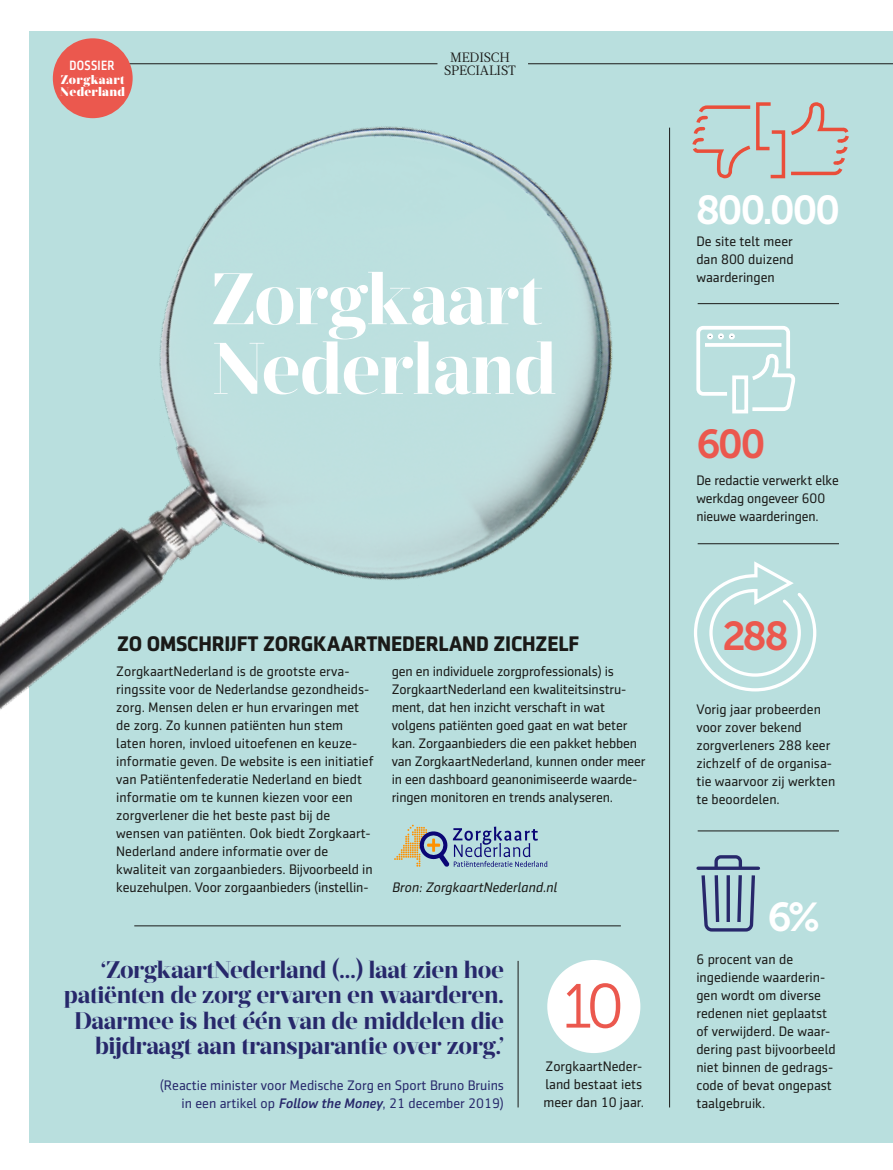
<style>
.page{position:relative;width:893px;height:1170px;background:#fff}
.page>*{position:absolute;margin:0;border:0;box-sizing:border-box;transform-origin:0 0}
.t1{font:700 72.6px/69.6px "Prumo Display";letter-spacing:-.01em;color:#fff}
.t2{font:62.1px "Museo Sans 300";color:#eb584e}
.t3{font:40.2px "Museo Sans 700";letter-spacing:-.065em;color:#fff}
.t4{font:40.2px "Museo Sans 700";letter-spacing:-.07em;color:#eb584e}
.t5{font:700 24px/25.5px "Prumo Display";letter-spacing:-.015em;color:#27286b;text-align:right}
.t6{font:700 21.3px "Sentico Sans DT";letter-spacing:-.01em;color:#1a1a18}
.t7{font:13.95px/18px "Sentico Sans DT";color:#1a1a18}
.t8{font:13.95px/18px "Sentico Sans DT";color:#27286b;text-align:right}
.t9{font:italic 13.95px "Sentico Sans DT";color:#1a1a18}
.t10{font:500 13.65px "Sentico Sans DT Cond";letter-spacing:.02em;color:#fff}
.t11{font:13.5px/13.5px "Acta";letter-spacing:-.01em;color:#1a1a18;text-align:center}
.t12{font:900 12.6px/12.3px "Prumo Display";letter-spacing:.025em;color:#fff}
.s1{font-weight:500;font-style:italic}
</style>
<div class="page">
<div style="left:30px;top:31px;width:863px;height:1111px;background:#b9dfde"></div>
<img style="left:0;top:31px;width:798px;height:1112px">
<hr style="left:101px;top:63px;width:336px;height:1px;background:#1a1a18">
<hr style="left:528px;top:63px;width:365px;height:1px;background:#1a1a18">
<hr style="left:134px;top:925px;width:487px;height:1px;background:#1a1a18">
<div style="left:547px;top:959px;width:93px;height:93px;background:#fff;border-radius:50%"></div>
<svg style="left:394px;top:824px;width:153px;height:42px"></svg>
<hr style="left:698px;top:866px;width:60px;height:3px;background:#27286b">
<svg style="left:700px;top:853px;width:57px;height:80px"></svg>
<svg style="left:692px;top:558px;width:125px;height:135px"></svg>
<hr style="left:669px;top:128px;width:1px;height:979px;background:#1a1a18">
<hr style="left:698px;top:830px;width:141px;height:1px;background:#1a1a18">
<hr style="left:698px;top:543px;width:141px;height:1px;background:#1a1a18">
<svg style="left:694px;top:324px;width:104px;height:114px"></svg>
<hr style="left:698px;top:303px;width:141px;height:1px;background:#1a1a18">
<hr style="left:518px;top:960px;width:1px;height:147px;background:#1a1a18">
<div style="left:53px;top:38px;width:80px;height:80px;background:#eb584e;border-radius:50%"></div>
<svg style="left:690px;top:100px;width:159px;height:96px"></svg>
<p class="t10" style="left:69px;top:58px;width:47px">DOSSIER</p>
<p class="t12" style="left:60px;top:74px;width:66px">Zorgkaart<br>Nederland</p>
<p class="t11" style="left:444px;top:51px;width:73px">MEDISCH<br>SPECIALIST</p>
<h1 class="t1" style="left:211px;top:267px;width:347px">Zorgkaart<br>Nederland</h1>
<h3 class="t6" style="left:117px;top:631px;width:463px">ZO OMSCHRIJFT ZORGKAARTNEDERLAND ZICHZELF</h3>
<p class="t7" style="left:116px;top:662px;width:259px">ZorgkaartNederland is de grootste erva&shy;ringssite voor de Nederlandse gezondheids&shy;zorg. Mensen delen er hun ervaringen met de zorg. Zo kunnen patiënten hun stem laten horen, invloed uitoefenen en keuze&shy;informatie geven. De website is een initiatief van Patiëntenfederatie Nederland en biedt informatie om te kunnen kiezen voor een zorgverlener die het beste past bij de wensen van patiënten. Ook biedt Zorgkaart-Nederland andere informatie over de kwaliteit van zorgaanbieders. Bijvoorbeeld in keuzehulpen. Voor zorgaanbieders (instellin-</p>
<p class="t7" style="left:392px;top:662px;width:255px">gen en individuele zorgprofessionals) is ZorgkaartNederland een kwaliteitsinstru&shy;ment, dat hen inzicht verschaft in wat volgens patiënten goed gaat en wat beter kan. Zorgaanbieders die een pakket hebben van ZorgkaartNederland, kunnen onder meer in een dashboard geanonimiseerde waarde&shy;ringen monitoren en trends analyseren.</p>
<p class="t9" style="left:392px;top:879px;width:167px">Bron: ZorgkaartNederland.nl</p>
<h3 class="t5" style="left:64px;top:957px;width:442px">‘ZorgkaartNederland (…) laat zien hoe patiënten de zorg ervaren en waarderen.<br>Daarmee is het één van de middelen die bijdraagt aan transparantie over zorg.’</h3>
<p class="t8" style="left:160px;top:1076px;width:346px">(Reactie minister voor Medische Zorg en Sport Bruno Bruins in een artikel op <span class="s1">Follow the Money</span>, 21 december 2019)</p>
<h2 class="t2" style="left:563px;top:972px;width:63px">10</h2>
<p class="t7" style="left:543px;top:1057px;width:102px">ZorgkaartNeder&shy;land bestaat iets meer dan 10 jaar.</p>
<h3 class="t3" style="left:696px;top:187px;width:146px">800.000</h3>
<p class="t7" style="left:696px;top:232px;width:99px;text-align:justify">De site telt meer dan 800 duizend waarderingen</p>
<h3 class="t4" style="left:696px;top:422px;width:71px">600</h3>
<p class="t7" style="left:696px;top:471px;width:144px">De redactie verwerkt elke werkdag ongeveer 600 nieuwe waarderingen.</p>
<h3 class="t4" style="left:722px;top:613px;width:68px">288</h3>
<p class="t7" style="left:696px;top:700px;width:140px">Vorig jaar probeerden voor zover bekend zorgverleners 288 keer zichzelf of de organisa&shy;tie waarvoor zij werkten te beoordelen.</p>
<h3 class="t3" style="left:767px;top:894px;width:54px">6%</h3>
<p class="t7" style="left:696px;top:950px;width:141px">6 procent van de ingediende waarderin&shy;gen wordt om diverse redenen niet geplaatst of verwijderd. De waar&shy;dering past bijvoorbeeld niet binnen de gedrags&shy;code of bevat ongepast taalgebruik.</p>
</div>
